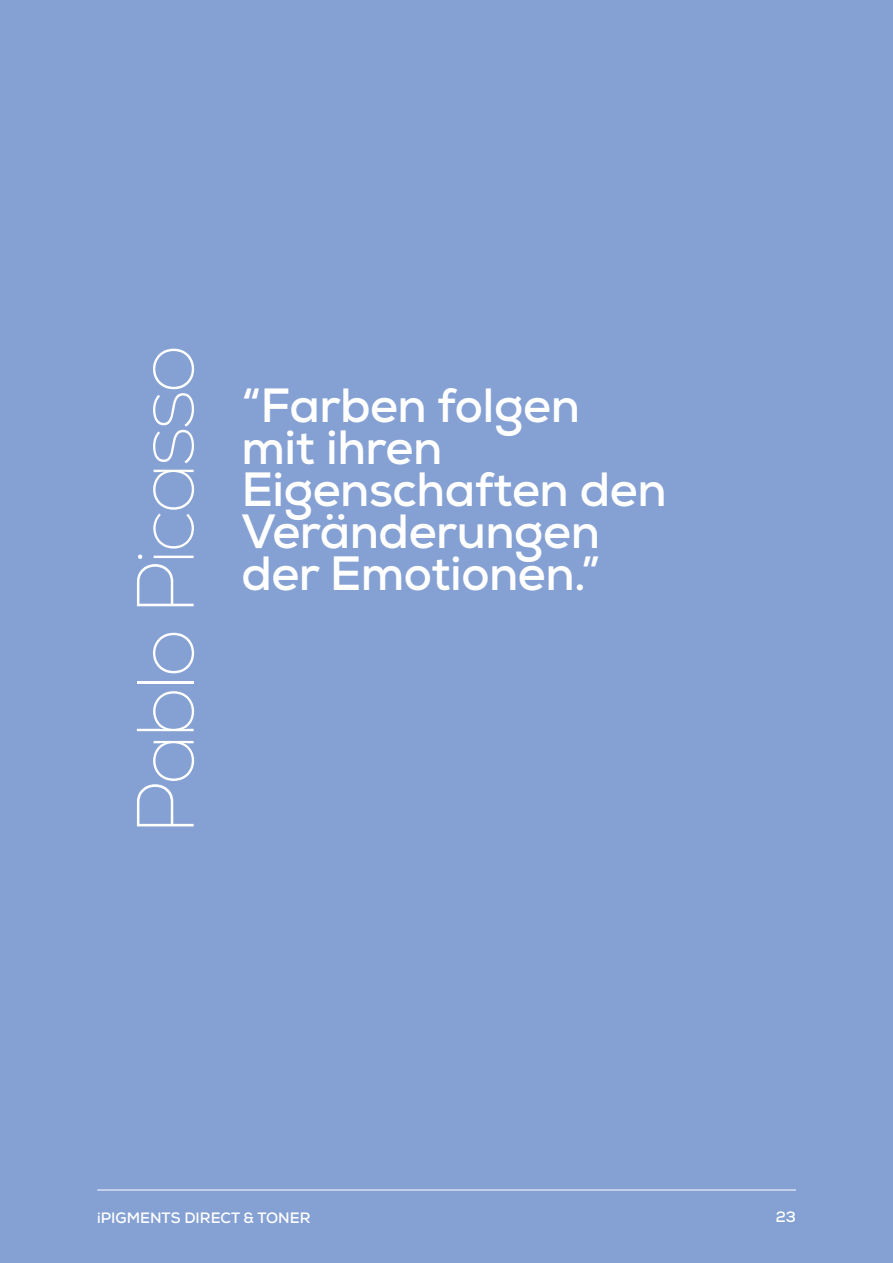
<style>
.page{position:relative;width:893px;height:1263px;background:#85a0d3}
.page>*{position:absolute;margin:0;border:0;box-sizing:border-box;transform-origin:0 0}
.t1{font:100 81px "Nexa W01";letter-spacing:-.05em;color:#fff}
.t2{font:700 48px/42px "Nexa";letter-spacing:-.01em;color:#fff}
.t3{font:700 15px "Nexa";color:#fff}
</style>
<div class="page">
<hr style="left:97px;top:1190px;width:699px;height:1px;background:#fff">
<h1 class="t1" style="left:120px;top:835px;width:492px;rotate:-90deg">Pablo Picasso</h1>
<p class="t2" style="left:241px;top:384px;width:427px">“Farben folgen<br>mit ihren<br>Eigenschaften den<br>Veränderungen der Emotionen.”</p>
<p class="t3" style="left:97px;top:1208px;width:215px">iPIGMENTS DIRECT &amp; TONER</p>
<p class="t3" style="left:776px;top:1207px;width:22px">23</p>
</div>
